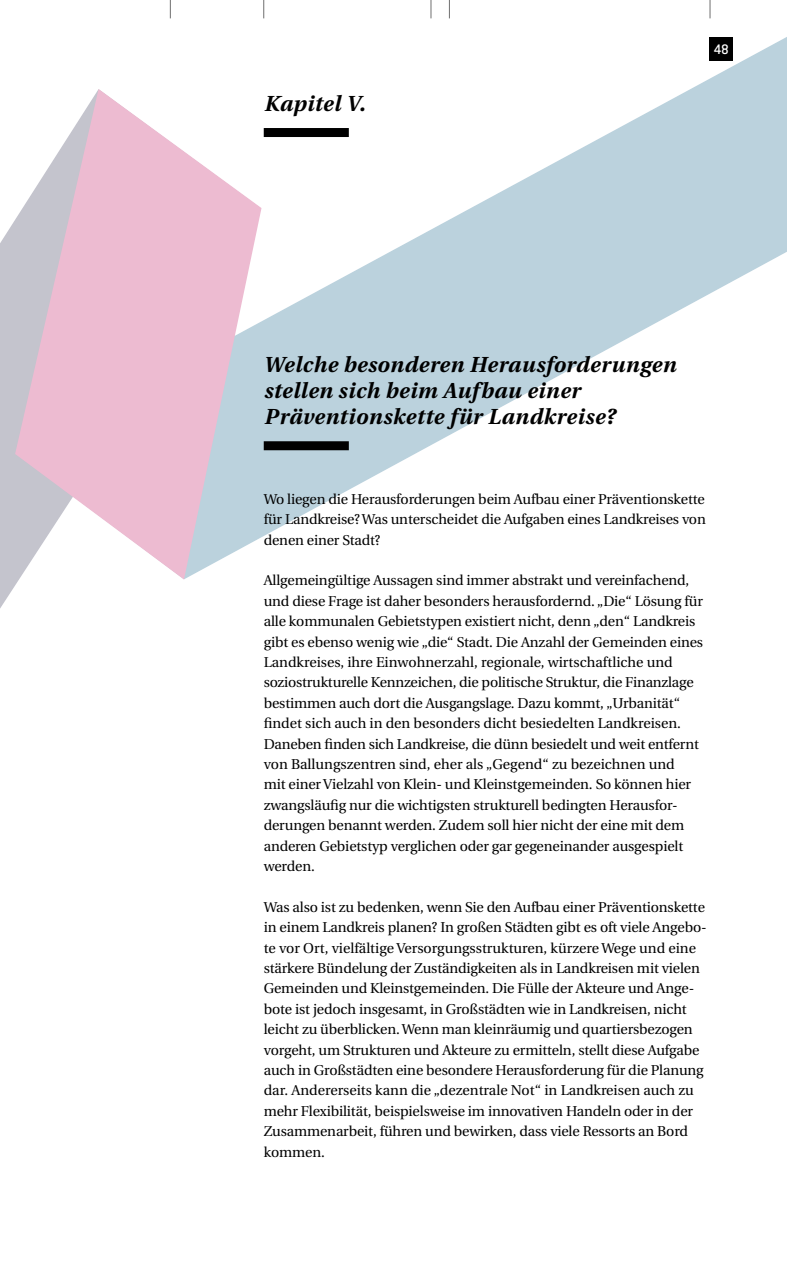
<style>
.page{position:relative;width:787px;height:1263px;background:#fff}
.page>*{position:absolute;margin:0;border:0;box-sizing:border-box;transform-origin:0 0}
.Überschrift{font:italic 700 21.75px/26.1px "Utopia";letter-spacing:.02em;color:#000}
.t1{font:500 15.15px "Conduit ITC";color:#fff}
.fließ{font:14.25px/20.4px "Utopia";letter-spacing:-.01em;color:#000}
</style>
<div class="page">
<svg style="left:0;top:0;width:786px;height:608px"></svg>
<div style="left:709px;top:37px;width:24px;height:24px;background:#000"></div>
<svg style="left:263px;top:0;width:1px;height:18px"></svg>
<svg style="left:709px;top:0;width:1px;height:18px"></svg>
<svg style="left:170px;top:0;width:1px;height:18px"></svg>
<svg style="left:431px;top:0;width:1px;height:18px"></svg>
<svg style="left:449px;top:0;width:1px;height:18px"></svg>
<div style="left:264px;top:128px;width:85px;height:9px;background:#000"></div>
<div style="left:264px;top:441px;width:85px;height:9px;background:#000"></div>
<p class="Überschrift" style="left:264px;top:91px;width:103px">Kapitel V.</p>
<p class="t1" style="left:713px;top:41px;width:17px">48</p>
<p class="Überschrift" style="left:264px;top:352px;width:413px">Welche besonderen Herausforderungen stellen sich beim Aufbau einer<br>Präventionskette für Landkreise?</p>
<p class="fließ" style="left:264px;top:489px;width:443px;text-align:justify">Wo liegen die Herausforderungen beim Aufbau einer Präventionskette für Landkreise? Was unterscheidet die Aufgaben eines Landkreises von denen einer Stadt?</p>
<p class="fließ" style="left:264px;top:571px;width:441px">Allgemeingültige Aussagen sind immer abstrakt und vereinfachend, und diese Frage ist daher besonders herausfordernd. „Die“ Lösung für alle kommunalen Gebietstypen existiert nicht, denn „den“ Landkreis gibt es ebenso wenig wie „die“ Stadt. Die Anzahl der Gemeinden eines Landkreises, ihre Einwohnerzahl, regionale, wirtschaftliche und soziostrukturelle Kennzeichen, die politische Struktur, die Finanzlage bestimmen auch dort die Ausgangslage. Dazu kommt, „Urbanität“ findet sich auch in den besonders dicht besiedelten Landkreisen.<br>Daneben finden sich Landkreise, die dünn besiedelt und weit entfernt von Ballungszentren sind, eher als „Gegend“ zu bezeichnen und<br>mit einer Vielzahl von Klein- und Kleinstgemeinden. So können hier zwangsläufig nur die wichtigsten strukturell bedingten Herausfor&shy;derungen benannt werden. Zudem soll hier nicht der eine mit dem anderen Gebietstyp verglichen oder gar gegeneinander ausgespielt werden.</p>
<p class="fließ" style="left:264px;top:897px;width:444px">Was also ist zu bedenken, wenn Sie den Aufbau einer Präventionskette in einem Landkreis planen? In großen Städten gibt es oft viele Angebo&shy;te vor Ort, vielfältige Versorgungsstrukturen, kürzere Wege und eine stärkere Bündelung der Zuständigkeiten als in Landkreisen mit vielen Gemeinden und Kleinstgemeinden. Die Fülle der Akteure und Ange&shy;bote ist jedoch insgesamt, in Großstädten wie in Landkreisen, nicht leicht zu überblicken. Wenn man kleinräumig und quartiersbezogen vorgeht, um Strukturen und Akteure zu ermitteln, stellt diese Aufgabe auch in Großstädten eine besondere Herausforderung für die Planung dar. Andererseits kann die „dezentrale Not“ in Landkreisen auch zu mehr Flexibilität, beispielsweise im innovativen Handeln oder in der Zusammenarbeit, führen und bewirken, dass viele Ressorts an Bord kommen.</p>
</div>
